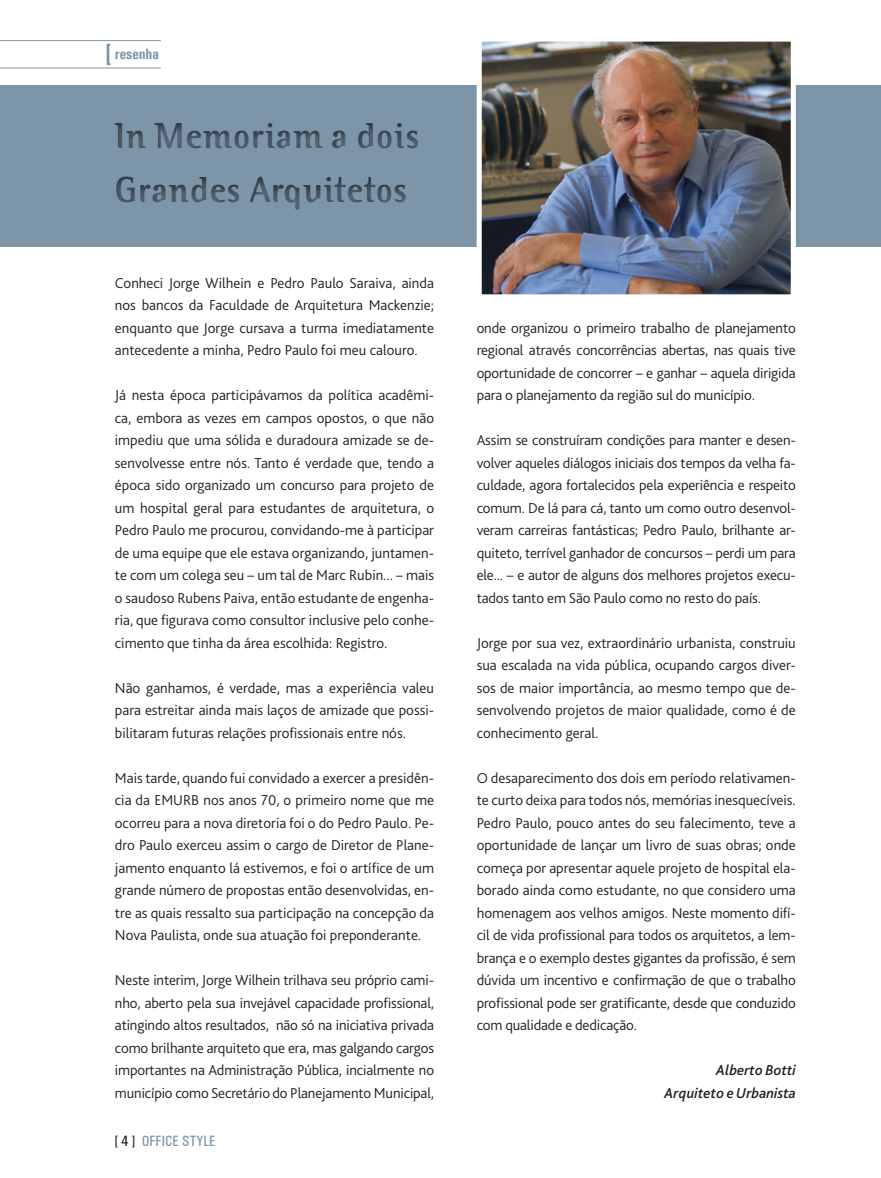
<style>
.page{position:relative;width:881px;height:1178px;background:#fff}
.page>*{position:absolute;margin:0;border:0;box-sizing:border-box;transform-origin:0 0}
.t1{font:300 15px/22.5px "Bliss 2";color:#231f20;text-align:justify}
.t2{font:italic 500 15px/22.5px "Bliss 2";color:#231f20;text-align:right}
.t3{font:500 condensed 15px "Univers";color:#7d95a9}
.t4{font:700 condensed 15px "Univers";color:#7d95a9}
.s1{color:#231f20}
</style>
<div class="page">
<div style="left:0;top:85px;width:880px;height:162px;background:#7d95a9"></div>
<hr style="left:0;top:40px;width:161px;height:1px;background:#7d95a9">
<svg style="left:107px;top:44px;width:4px;height:21px"></svg>
<hr style="left:0;top:68px;width:161px;height:1px;background:#7d95a9">
<div style="left:112px;top:113px;width:346px;height:103px;background:#231f20;opacity:.75"></div>
<img style="left:482px;top:43px;width:307px;height:250px">
<div style="left:476px;top:37px;width:319px;height:262px;border:5px solid #fff"></div>
<p class="t4" style="left:115px;top:45px;width:46px">resenha</p>
<p class="t1" style="left:115px;top:271px;width:320px">Conheci Jorge Wilhein e Pedro Paulo Saraiva, ainda nos bancos da Faculdade de Arquitetura Mackenzie; enquanto que Jorge cursava a turma imediatamente antecedente a minha, Pedro Paulo foi meu calouro.</p>
<p class="t1" style="left:115px;top:383px;width:320px">Já nesta época participávamos da política acadêmi&shy;ca, embora as vezes em campos opostos, o que não impediu que uma sólida e duradoura amizade se de&shy;senvolvesse entre nós. Tanto é verdade que, tendo a época sido organizado um concurso para projeto de um hospital geral para estudantes de arquitetura, o Pedro Paulo me procurou, convidando-me à participar de uma equipe que ele estava organizando, juntamen&shy;te com um colega seu – um tal de Marc Rubin... – mais o saudoso Rubens Paiva, então estudante de engenha&shy;ria, que figurava como consultor inclusive pelo conhe&shy;cimento que tinha da área escolhida: Registro.</p>
<p class="t1" style="left:115px;top:676px;width:320px">Não ganhamos, é verdade, mas a experiência valeu para estreitar ainda mais laços de amizade que possi&shy;bilitaram futuras relações profissionais entre nós.</p>
<p class="t1" style="left:115px;top:766px;width:320px">Mais tarde, quando fui convidado a exercer a presidên&shy;cia da EMURB nos anos 70, o primeiro nome que me ocorreu para a nova diretoria foi o do Pedro Paulo. Pe&shy;dro Paulo exerceu assim o cargo de Diretor de Plane&shy;jamento enquanto lá estivemos, e foi o artífice de um grande número de propostas então desenvolvidas, en&shy;tre as quais ressalto sua participação na concepção da Nova Paulista, onde sua atuação foi preponderante.</p>
<p class="t1" style="left:115px;top:968px;width:320px">Neste interim, Jorge Wilhein trilhava seu próprio cami&shy;nho, aberto pela sua invejável capacidade profissional, atingindo altos resultados, não só na iniciativa privada como brilhante arquiteto que era, mas galgando cargos importantes na Administração Pública, incialmente no município como Secretário do Planejamento Municipal,</p>
<p class="t3" style="left:115px;top:1132px;width:102px"><span class="s1">[ 4 ]</span> OFFICE STYLE</p>
<p class="t1" style="left:476px;top:316px;width:320px">onde organizou o primeiro trabalho de planejamento regional através concorrências abertas, nas quais tive oportunidade de concorrer – e ganhar – aquela dirigida para o planejamento da região sul do município.</p>
<p class="t1" style="left:476px;top:428px;width:320px">Assim se construíram condições para manter e desen&shy;volver aqueles diálogos iniciais dos tempos da velha fa&shy;culdade, agora fortalecidos pela experiência e respeito comum. De lá para cá, tanto um como outro desenvol&shy;veram carreiras fantásticas; Pedro Paulo, brilhante ar&shy;quiteto, terrível ganhador de concursos – perdi um para ele... – e autor de alguns dos melhores projetos execu&shy;tados tanto em São Paulo como no resto do país.</p>
<p class="t1" style="left:476px;top:631px;width:320px">Jorge por sua vez, extraordinário urbanista, construiu sua escalada na vida pública, ocupando cargos diver&shy;sos de maior importância, ao mesmo tempo que de&shy;senvolvendo projetos de maior qualidade, como é de conhecimento geral.</p>
<p class="t1" style="left:476px;top:766px;width:320px">O desaparecimento dos dois em período relativamen&shy;te curto deixa para todos nós, memórias inesquecíveis.<br>Pedro Paulo, pouco antes do seu falecimento, teve a oportunidade de lançar um livro de suas obras; onde começa por apresentar aquele projeto de hospital ela&shy;borado ainda como estudante, no que considero uma homenagem aos velhos amigos. Neste momento difí&shy;cil de vida profissional para todos os arquitetos, a lem&shy;brança e o exemplo destes gigantes da profissão, é sem dúvida um incentivo e confirmação de que o trabalho profissional pode ser gratificante, desde que conduzido com qualidade e dedicação.</p>
<p class="t2" style="left:664px;top:1058px;width:133px">Alberto Botti<br>Arquiteto e Urbanista</p>
</div>
